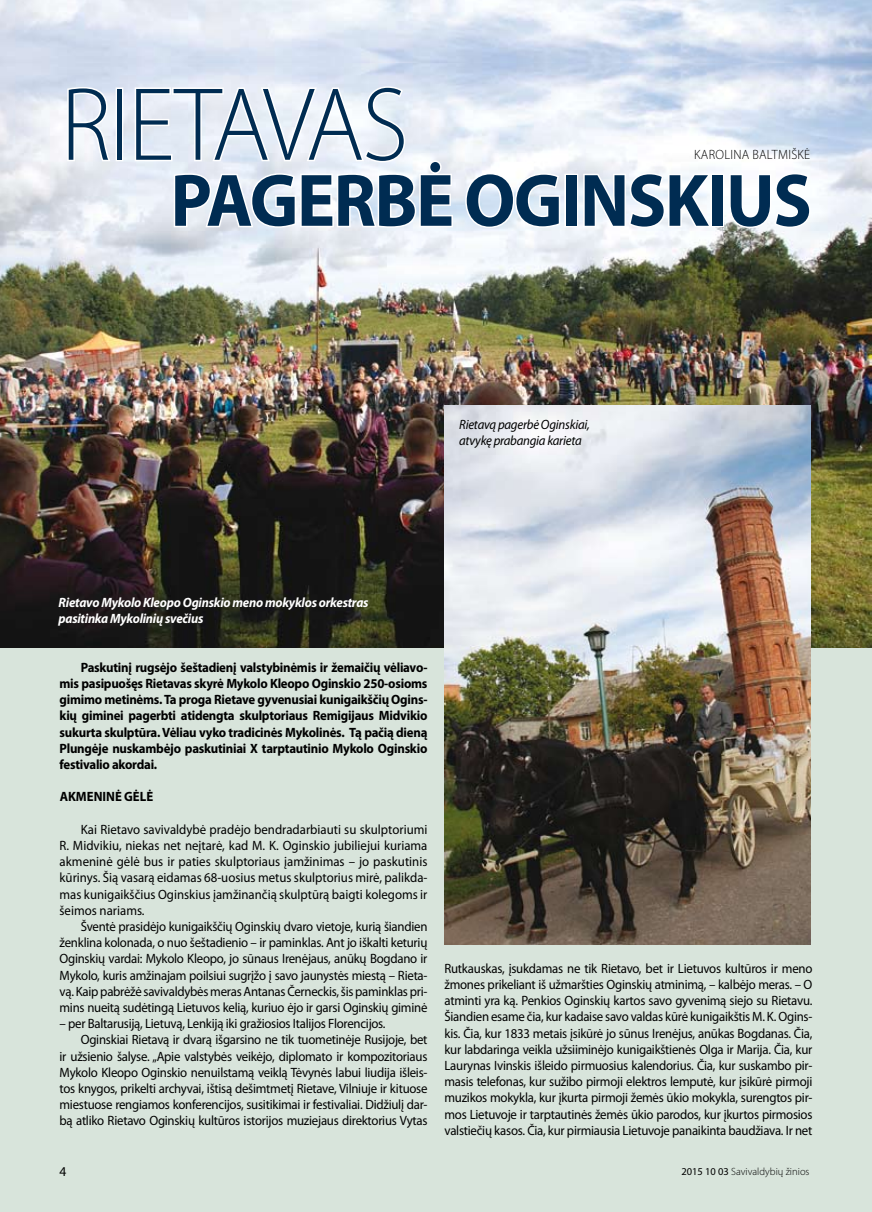
<style>
.page{position:relative;width:872px;height:1212px;background:#d8e4db}
.page>*{position:absolute;margin:0;border:0;box-sizing:border-box;transform-origin:0 0}
.t1{font:300 105px "Myriad Pro";letter-spacing:-.02em;color:#002c52;scale:.95 1}
.t2{font:700 75px "Myriad Pro";letter-spacing:-.02em;color:#002c52;scale:.95 1}
.t3{font:13.5px/16.2px "Myriad Pro";letter-spacing:-.02em;color:#000;text-align:justify;scale:.95 1}
.t4{font:700 13.5px/16.2px "Myriad Pro";letter-spacing:-.02em;color:#000;text-align:justify;scale:.95 1}
.t5{font:italic 700 13.5px/16.2px "Myriad Pro";letter-spacing:-.02em;color:#fff;scale:.95 1}
.t6{font:italic 13.5px/16.2px "Myriad Pro";letter-spacing:-.02em;color:#000;scale:.95 1}
.t7{font:300 13.5px "Myriad Pro";letter-spacing:.02em;color:#000;scale:.95 1}
.t8{font:700 13.5px "Myriad Pro";color:#000;scale:.95 1}
.t9{font:300 10.5px "Myriad Pro";color:#000}
.s1{font-weight:400}
</style>
<div class="page">
<img style="left:0;top:62px;width:871px;height:585px">
<svg style="left:66px;top:85px;width:47px;height:78px;background:#eff3f8"></svg>
<div style="left:116px;top:87px;width:7px;height:74px;border:3px solid #fff"></div>
<svg style="left:133px;top:85px;width:321px;height:144px;background:#ecf0f7"></svg>
<svg style="left:464px;top:171px;width:98px;height:59px;background:#ebf1f8"></svg>
<div style="left:564px;top:174px;width:14px;height:53px;border:3px solid #fff"></div>
<svg style="left:581px;top:171px;width:133px;height:59px;background:#f3f7fb"></svg>
<div style="left:710px;top:174px;width:14px;height:53px;border:3px solid #fff"></div>
<div style="left:727px;top:171px;width:85px;height:59px;background:#fbfdff"></div>
<img style="left:444px;top:405px;width:366px;height:540px">
<img style="left:0;top:0;width:871px;height:62px">
<h1 class="t1" style="left:61px;top:62px;width:368px">RIETAVAS</h1>
<h2 class="t2" style="left:170px;top:152px;width:676px">pagerbė Oginskius</h2>
<p class="t7" style="left:694px;top:146px;width:124px">KAROLINA BALTMIŠKĖ</p>
<p class="t6" style="left:459px;top:416px;width:139px">Rietavą pagerbė Oginskiai, atvykę prabangia karieta</p>
<p class="t5" style="left:59px;top:594px;width:328px">Rietavo Mykolo Kleopo Oginskio meno mokyklos orkestras pasitinka Mykolinių svečius</p>
<p class="t4" style="left:60px;top:659px;width:389px;text-indent:21px">Paskutinį rugsėjo šeštadienį valstybinėmis ir žemaičių vėliavo&shy;mis pasipuošęs Rietavas skyrė Mykolo Kleopo Oginskio 250-osioms gimimo metinėms. Ta proga Rietave gyvenusiai kunigaikščių Ogins&shy;kių giminei pagerbti atidengta skulptoriaus Remigijaus Midvikio sukurta skulptūra. Vėliau vyko tradicinės Mykolinės. Tą pačią dieną Plungėje nuskambėjo paskutiniai X tarptautinio Mykolo Oginskio festivalio akordai.</p>
<p class="t8" style="left:60px;top:788px;width:100px">Akmeninė gėlė</p>
<p class="t3" style="left:60px;top:821px;width:389px;text-indent:21px">Kai Rietavo savivaldybė pradėjo bendradarbiauti su skulptoriumi R. Midvikiu, niekas net neįtarė, kad M. K. Oginskio jubiliejui kuriama akmeninė gėlė bus ir paties skulptoriaus įamžinimas – jo paskutinis kūrinys. Šią vasarą eidamas 68-uosius metus skulptorius mirė, palikda&shy;mas kunigaikščius Oginskius įamžinančią skulptūrą baigti kolegoms ir šeimos nariams.</p>
<p class="t3" style="left:60px;top:918px;width:389px;text-indent:21px">Šventė prasidėjo kunigaikščių Oginskių dvaro vietoje, kurią šiandien ženklina kolonada, o nuo šeštadienio – ir paminklas. Ant jo iškalti keturių Oginskių vardai: Mykolo Kleopo, jo sūnaus Irenėjaus, anūkų Bogdano ir Mykolo, kuris amžinajam poilsiui sugrįžo į savo jaunystės miestą – Rieta&shy;vą. Kaip pabrėžė savivaldybės meras Antanas Černeckis, šis paminklas pri&shy;mins nueitą sudėtingą Lietuvos kelią, kuriuo ėjo ir garsi Oginskių giminė</p>
<p class="t3" style="left:60px;top:1015px;width:345px">– per Baltarusiją, Lietuvą, Lenkiją iki gražiosios Italijos Florencijos.</p>
<p class="t3" style="left:81px;top:1031px;width:366px">Oginskiai Rietavą ir dvarą išgarsino ne tik tuometinėje Rusijoje, bet</p>
<p class="t3" style="left:60px;top:1048px;width:389px">ir užsienio šalyse. „Apie valstybės veikėjo, diplomato ir kompozitoriaus</p>
<p class="t3" style="left:60px;top:1064px;width:389px">Mykolo Kleopo Oginskio nenuilstamą veiklą Tėvynės labui liudija išleis-</p>
<p class="t3" style="left:60px;top:1080px;width:389px">tos knygos, prikelti archyvai, ištisą dešimtmetį Rietave, Vilniuje ir kituose</p>
<p class="t3" style="left:60px;top:1096px;width:389px">miestuose rengiamos konferencijos, susitikimai ir festivaliai. Didžiulį dar-</p>
<p class="t3" style="left:60px;top:1112px;width:389px">bą atliko Rietavo Oginskių kultūros istorijos muziejaus direktorius Vytas</p>
<p class="t3" style="left:444px;top:960px;width:389px">Rutkauskas, įsukdamas ne tik Rietavo, bet ir Lietuvos kultūros ir meno žmones prikeliant iš užmaršties Oginskių atminimą, – kalbėjo meras. – O atminti yra ką. Penkios Oginskių kartos savo gyvenimą siejo su Rietavu.<br>Šiandien esame čia, kur kadaise savo valdas kūrė kunigaikštis M. K. Ogins&shy;kis. Čia, kur 1833 metais įsikūrė jo sūnus Irenėjus, anūkas Bogdanas. Čia, kur labdaringa veikla užsiiminėjo kunigaikštienės Olga ir Marija. Čia, kur Laurynas Ivinskis išleido pirmuosius kalendorius. Čia, kur suskambo pir&shy;masis telefonas, kur sužibo pirmoji elektros lemputė, kur įsikūrė pirmoji muzikos mokykla, kur įkurta pirmoji žemės ūkio mokykla, surengtos pir&shy;mos Lietuvoje ir tarptautinės žemės ūkio parodos, kur įkurtos pirmosios valstiečių kasos. Čia, kur pirmiausia Lietuvoje panaikinta baudžiava. Ir net</p>
<p class="t9" style="left:681px;top:1165px;width:129px"><span class="s1">2015 10 03</span> SAVIVALDYBIŲ ŽINIOS</p>
</div>
